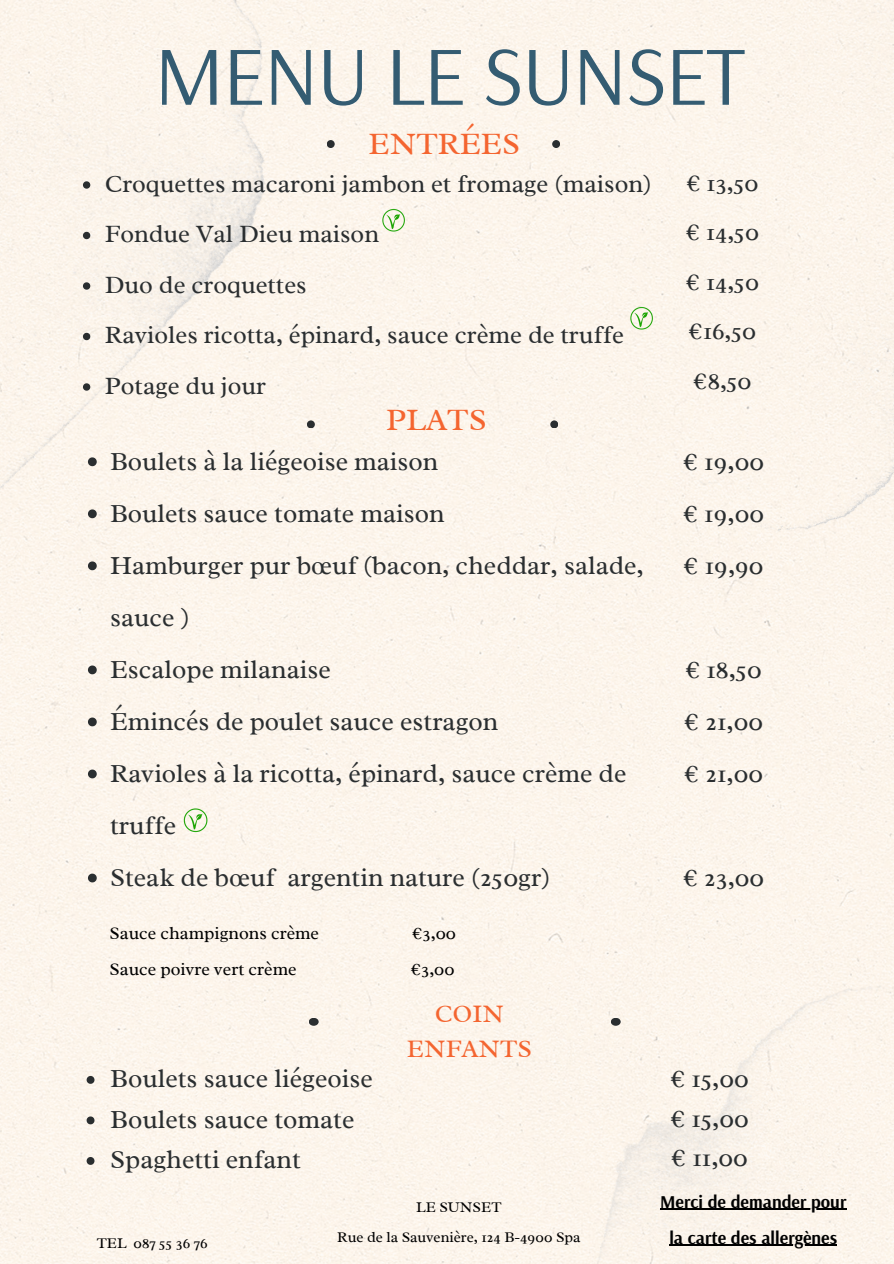
<style>
.page{position:relative;width:894px;height:1264px;background:#fff}
.page>*{position:absolute;margin:0;border:0;box-sizing:border-box;transform-origin:0 0}
.t1{font:84.15px "Arsenal";letter-spacing:-.02em;color:#345c72}
.t2{font:31.5px "Radley";color:#f46530}
.t3{font:26.4px/52.1px "Radley";color:#2a2e30}
.t4{font:26.1px/52.1px "Radley";color:#2a2e30;text-align:justify}
.t5{font:25.5px/34.8px "Radley";color:#f46530;text-align:center}
.t6{font:25.2px "Radley";color:#2a2e30}
.t7{font:24.9px/49.5px "Radley";color:#2a2e30;text-align:justify}
.t8{font:18px "Radley";color:#000}
.t9{font:700 18px "Arsenal";color:#000}
.t10{font:15px "Radley";color:#000}
</style>
<div class="page">
<div style="left:0;top:0;width:893px;height:1263px;background:#fdf5eb"></div>
<div style="left:0;top:0;width:363px;height:765px;background:#fcf4eb"></div>
<img style="left:498px;top:975px;width:395px;height:288px">
<div style="left:599px;top:0;width:294px;height:531px;background:#fcf4eb"></div>
<svg style="left:83px;top:181px;width:7px;height:8px"></svg>
<svg style="left:83px;top:232px;width:7px;height:7px"></svg>
<svg style="left:83px;top:282px;width:7px;height:8px"></svg>
<svg style="left:83px;top:333px;width:7px;height:7px"></svg>
<svg style="left:83px;top:383px;width:7px;height:7px"></svg>
<div style="left:326px;top:140px;width:8px;height:8px;background:#2a2e30;border-radius:50%"></div>
<div style="left:552px;top:140px;width:8px;height:8px;background:#2a2e30;border-radius:50%"></div>
<div style="left:307px;top:420px;width:8px;height:8px;background:#2a2e30;border-radius:50%"></div>
<div style="left:550px;top:420px;width:8px;height:8px;background:#2a2e30;border-radius:50%"></div>
<img style="left:620px;top:298px;width:42px;height:41px">
<svg style="left:88px;top:457px;width:9px;height:9px"></svg>
<svg style="left:88px;top:509px;width:9px;height:9px"></svg>
<svg style="left:88px;top:561px;width:9px;height:9px"></svg>
<svg style="left:88px;top:665px;width:9px;height:9px"></svg>
<svg style="left:88px;top:717px;width:9px;height:9px"></svg>
<svg style="left:88px;top:769px;width:9px;height:9px"></svg>
<svg style="left:88px;top:873px;width:9px;height:9px"></svg>
<img style="left:372px;top:199px;width:42px;height:42px">
<img style="left:173px;top:798px;width:44px;height:44px">
<hr style="left:660px;top:1208px;width:186px;height:1px;background:#000">
<hr style="left:669px;top:1244px;width:168px;height:1px;background:#000">
<svg style="left:87px;top:1075px;width:7px;height:8px"></svg>
<svg style="left:87px;top:1116px;width:7px;height:8px"></svg>
<svg style="left:87px;top:1156px;width:7px;height:8px"></svg>
<div style="left:309px;top:1017px;width:9px;height:8px;background:#2a2e30;border-radius:50%"></div>
<svg style="left:610px;top:1017px;width:10px;height:8px"></svg>
<p class="t1" style="left:154px;top:21px;width:592px">MENU LE SUNSET</p>
<p class="t2" style="left:368px;top:123px;width:153px">ENTRÉES</p>
<p class="t6" style="left:105px;top:167px;width:548px">Croquettes macaroni jambon et fromage (maison)</p>
<h1 class="t6" style="left:105px;top:218px;width:276px">Fondue Val Dieu maison</h1>
<h2 class="t6" style="left:105px;top:268px;width:203px">Duo de croquettes</h2>
<p class="t6" style="left:105px;top:319px;width:520px">Ravioles ricotta, épinard, sauce crème de truffe</p>
<p class="t6" style="left:105px;top:369px;width:163px">Potage du jour</p>
<p class="t2" style="left:386px;top:399px;width:102px">PLATS</p>
<p class="t3" style="left:110px;top:435px;width:329px">Boulets à la liégeoise maison</p>
<p class="t3" style="left:110px;top:487px;width:336px">Boulets sauce tomate maison</p>
<h2 class="t3" style="left:110px;top:539px;width:535px">Hamburger pur bœuf (bacon, cheddar, salade, sauce )</h2>
<p class="t3" style="left:110px;top:643px;width:222px">Escalope milanaise</p>
<p class="t3" style="left:110px;top:695px;width:389px">Émincés de poulet sauce estragon</p>
<p class="t3" style="left:110px;top:747px;width:517px">Ravioles à la ricotta, épinard, sauce crème de truffe</p>
<p class="t3" style="left:110px;top:851px;width:441px">Steak de bœuf argentin nature (250gr)</p>
<p class="t7" style="left:685px;top:158px;width:75px">€ 13,50 € 14,50 € 14,50 €16,50 €8,50</p>
<p class="t4" style="left:683px;top:435px;width:82px">€ 19,00 € 19,00 € 19,90</p>
<p class="t4" style="left:684px;top:643px;width:80px">€ 18,50 € 21,00 € 21,00</p>
<p class="t4" style="left:682px;top:851px;width:83px">€ 23,00</p>
<h4 class="t8" style="left:110px;top:922px;width:211px">Sauce champignons crème</h4>
<h4 class="t8" style="left:412px;top:922px;width:45px">€3,00</h4>
<h4 class="t8" style="left:110px;top:958px;width:188px">Sauce poivre vert crème</h4>
<h4 class="t8" style="left:410px;top:958px;width:45px">€3,00</h4>
<p class="t3" style="left:110px;top:1052px;width:264px">Boulets sauce liégeoise</p>
<p class="t3" style="left:110px;top:1092px;width:246px">Boulets sauce tomate</p>
<p class="t3" style="left:110px;top:1133px;width:192px">Spaghetti enfant</p>
<p class="t5" style="left:407px;top:996px;width:126px">COIN<br>ENFANTS</p>
<h6 class="t10" style="left:97px;top:1233px;width:112px">TEL 087 55 36 76</h6>
<h4 class="t10" style="left:416px;top:1197px;width:87px">LE SUNSET</h4>
<p class="t10" style="left:337px;top:1227px;width:245px">Rue de la Sauvenière, 124 B-4900 Spa</p>
<p class="t4" style="left:670px;top:1058px;width:80px;line-height:39.3px">€ 15,00 € 15,00 € 11,00</p>
<h5 class="t9" style="left:660px;top:1189px;width:188px">Merci de demander pour</h5>
<h3 class="t9" style="left:669px;top:1225px;width:169px">la carte des allergènes</h3>
</div>
